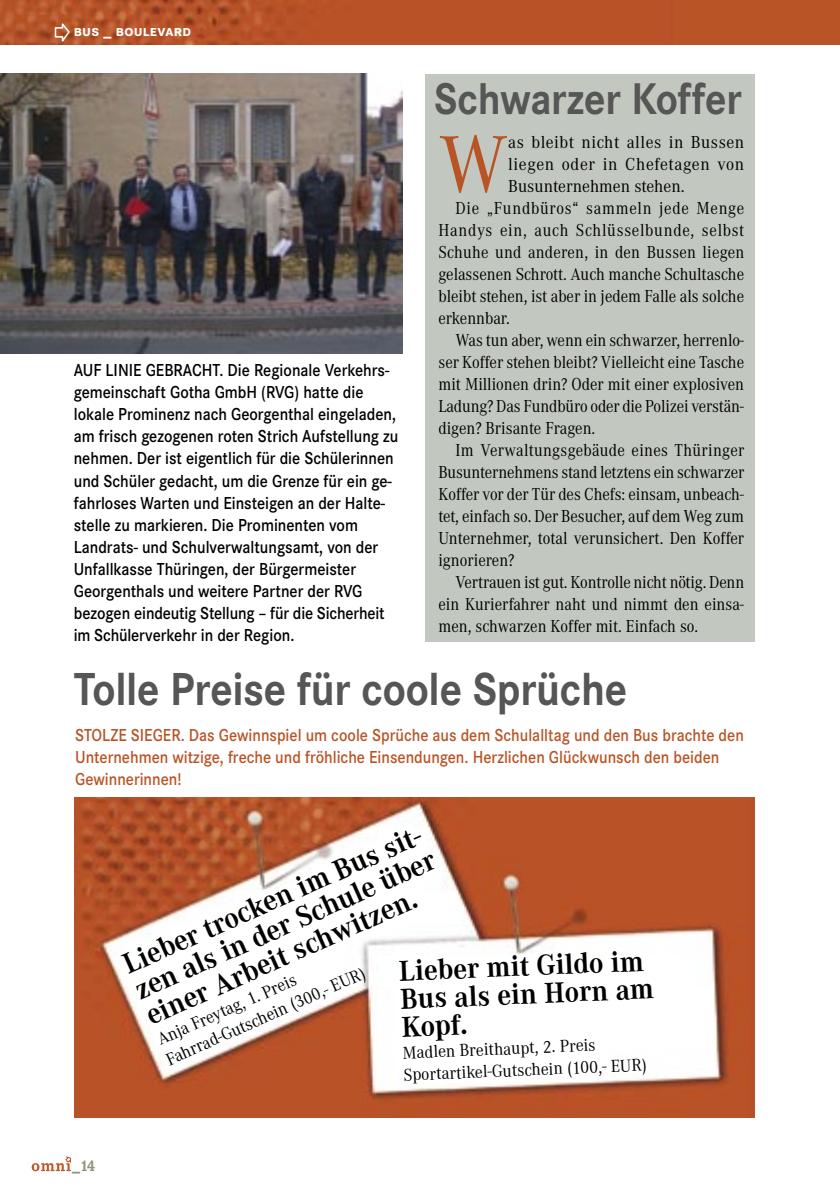
<style>
.page{position:relative;width:840px;height:1191px;background:#fff}
.page>*{position:absolute;margin:0;border:0;box-sizing:border-box;transform-origin:0 0}
.initiale{font:83.6px "Corporate A";color:#b95427;scale:.95 1}
.Headline_2{font:700 48px "Corporate S";letter-spacing:-.005em;color:#565656;scale:.9 1}
.Headline_3{font:700 46px "Corporate S";letter-spacing:-.005em;color:#565656;scale:.9 1}
.Mengentext_ohne_Initiale{font:700 30px/28px "Corporate A";color:#000;text-align:justify;scale:.95 1}
.Fließtext{font:18px/22px "Corporate A";color:#000;text-align:justify;scale:.9 1}
.Innentext{font:600 18px/22.2px "Corporate S";color:#000;scale:.9 1}
.Innentext-2{font:600 18px/22px "Corporate S";color:#b95427;scale:.9 1}
.Mengentext_ohne_Initiale-2{font:18px "Corporate A";color:#000;scale:.95 1}
.initiale-2{font:18px/22px "Corporate A";letter-spacing:.025em;color:#000;text-align:justify;scale:.95 1}
.rubrik{font:700 16px "Corporate SSC";letter-spacing:.01em;color:#fff}
.t1{font:700 16px "Corporate E";color:#93927f}
</style>
<div class="page">
<svg style="left:32px;top:1156px;width:39px;height:15px"></svg>
<div style="left:0;top:0;width:839px;height:44px;background:#b95427"></div>
<img style="left:0;top:0;width:273px;height:44px">
<hr style="left:839px;top:0;width:1px;height:44px;background:#b95427">
<div style="left:425px;top:74px;width:329px;height:567px;background:#c2c8c0"></div>
<svg style="left:54px;top:20px;width:17px;height:25px"></svg>
<img style="left:74px;top:798px;width:680px;height:319px">
<img style="left:0;top:74px;width:403px;height:280px">
<p class="rubrik" style="left:74px;top:21px;width:119px">bus _ boulevard</p>
<p class="Innentext" style="left:74px;top:359px;width:362px">AUF LINIE GEBRACHT. Die Regionale Verkehrs&shy;gemeinschaft Gotha GmbH (RVG) hatte die lokale Prominenz nach Georgenthal eingeladen, am frisch gezogenen roten Strich Aufstellung zu nehmen. Der ist eigentlich für die Schülerinnen und Schüler gedacht, um die Grenze für ein ge-</p>
<p class="Innentext" style="left:74px;top:492px;width:347px">fahrloses Warten und Einsteigen an der Halte-</p>
<p class="Innentext" style="left:74px;top:514px;width:317px">stelle zu markieren. Die Prominenten vom</p>
<p class="Innentext" style="left:74px;top:536px;width:347px">Landrats- und Schulverwaltungsamt, von der Unfallkasse Thüringen, der Bürgermeister Georgenthals und weitere Partner der RVG bezogen eindeutig Stellung – für die Sicherheit im Schülerverkehr in der Region.</p>
<p class="Headline_3" style="left:434px;top:72px;width:343px">Schwarzer Koffer</p>
<p class="initiale" style="left:438px;top:118px;width:75px">W</p>
<p class="initiale-2" style="left:508px;top:131px;width:250px">as bleibt nicht alles in Bussen liegen oder in Chefetagen von Busunternehmen stehen.</p>
<p class="Fließtext" style="left:438px;top:197px;width:341px;text-indent:17px">Die „Fundbüros“ sammeln jede Menge Handys ein, auch Schlüsselbunde, selbst Schuhe und anderen, in den Bussen liegen gelassenen Schrott. Auch manche Schultasche bleibt stehen, ist aber in jedem Falle als solche erkennbar.</p>
<p class="Fließtext" style="left:438px;top:329px;width:341px;text-indent:17px">Was tun aber, wenn ein schwarzer, herrenlo&shy;ser Koffer stehen bleibt? Vielleicht eine Tasche mit Millionen drin? Oder mit einer explosiven Ladung? Das Fundbüro oder die Polizei verstän&shy;digen? Brisante Fragen.</p>
<p class="Fließtext" style="left:438px;top:439px;width:341px;text-indent:17px">Im Verwaltungsgebäude eines Thüringer Busunternehmens stand letztens ein schwarzer Koffer vor der Tür des Chefs: einsam, unbeach&shy;tet, einfach so. Der Besucher, auf dem Weg zum Unternehmer, total verunsichert. Den Koffer ignorieren?</p>
<p class="Fließtext" style="left:438px;top:571px;width:341px;text-indent:17px">Vertrauen ist gut. Kontrolle nicht nötig. Denn ein Kurierfahrer naht und nimmt den einsa&shy;men, schwarzen Koffer mit. Einfach so.</p>
<p class="Headline_2" style="left:74px;top:662px;width:615px">Tolle Preise für coole Sprüche</p>
<p class="Innentext-2" style="left:75px;top:724px;width:744px">STOLZE SIEGER. Das Gewinnspiel um coole Sprüche aus dem Schulalltag und den Bus brachte den<br>Unternehmen witzige, freche und fröhliche Einsendungen. Herzlichen Glückwunsch den beiden<br>Gewinnerinnen!</p>
<p class="Mengentext_ohne_Initiale" style="left:119px;top:952px;width:345px;rotate:-24deg">Lieber trocken im Bus sit&shy;zen als in der Schule über einer Arbeit schwitzen.</p>
<p class="Mengentext_ohne_Initiale" style="left:398px;top:956px;width:259px;rotate:-2deg">Lieber mit Gildo im</p>
<p class="Mengentext_ohne_Initiale" style="left:400px;top:984px;width:268px;line-height:28.6px;rotate:-2deg">Bus als ein Horn am<br>Kopf.</p>
<p class="Mengentext_ohne_Initiale-2" style="left:402px;top:1042px;width:205px;rotate:-2deg">Madlen Breithaupt, 2. Preis</p>
<p class="Mengentext_ohne_Initiale-2" style="left:403px;top:1064px;width:258px;rotate:-2deg">Sportartikel-Gutschein (100,- EUR)</p>
<p class="Mengentext_ohne_Initiale-2" style="left:163px;top:1051px;width:229px;rotate:-24deg">Fahrrad-Gutschein (300,- EUR)</p>
<p class="Mengentext_ohne_Initiale-2" style="left:154px;top:1031px;width:160px;rotate:-24deg">Anja Freytag, 1. Preis</p>
<p class="t1" style="left:72px;top:1156px;width:25px">_14</p>
</div>
